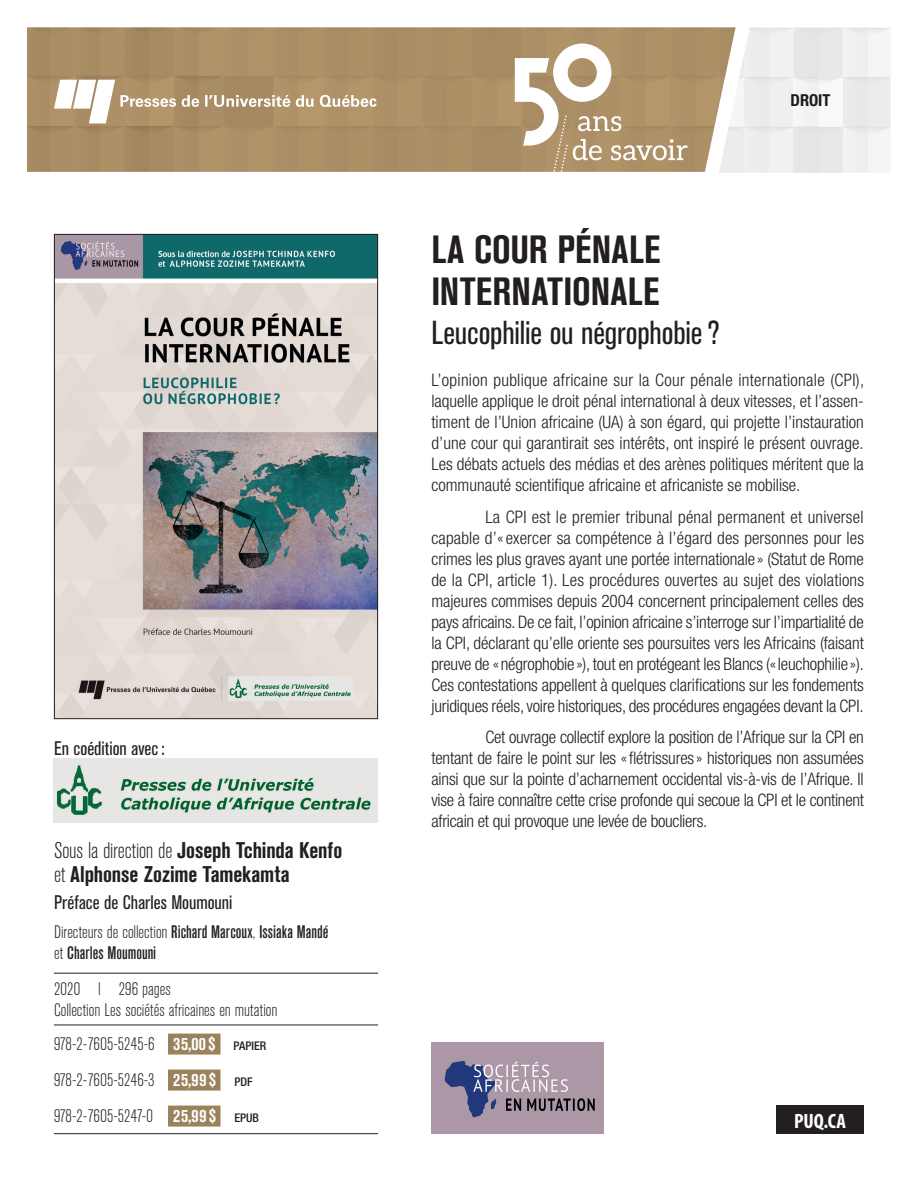
<style>
.page{position:relative;width:918px;height:1188px;background:#fff}
.page>*{position:absolute;margin:0;border:0;box-sizing:border-box;transform-origin:0 0}
._1_Fiche_Titre{font:700 condensed 39px/42px "Akzidenz Grotesk BE";letter-spacing:.01em;color:#231f20}
._2_Fiche_Sous-titre{font:condensed 33px "Akzidenz Grotesk BE";letter-spacing:-.005em;color:#231f20}
._4_Fiche_Auteurs_dir{font:700 condensed 22.5px/24px "Akzidenz Grotesk BE";letter-spacing:-.005em;color:#231f20}
.t1{font:700 condensed 20.85px "Myriad Pro";color:#fff}
._4_Fiche_Auteurs_dir-2{font:condensed 19.5px "Akzidenz Grotesk BE";color:#231f20}
._6b_Fiche_Direction{font:500 condensed 18px/21px "Akzidenz Grotesk BE";letter-spacing:.005em;color:#231f20}
._7a_Fiche_ISBN{font:300 condensed 18px "Akzidenz Grotesk BE";color:#231f20}
._6_Fiche_Annee_pages{font:300 condensed 18px/21px "Akzidenz Grotesk BE";letter-spacing:.005em;color:#231f20}
._7b_Fiche_ISBN_derni{font:300 condensed 18px "Akzidenz Grotesk BE";letter-spacing:-.01em;color:#231f20}
._3_Fiche_Courant{font:300 condensed 17.25px/21px "Helvetica Neue";letter-spacing:-.015em;color:#231f20;text-align:justify}
._3_Fiche_Courant_pre{font:300 condensed 17.25px/21px "Helvetica Neue";color:#231f20;text-align:justify}
._9_Fiche_Thématique{font:700 condensed 16.5px "Helvetica Neue";color:#1e1a1b}
.s1{font-weight:300}
.s2{font-weight:700;color:#fff}
.s3{font-family:"Helvetica Neue";font-weight:500;font-size:12px}
</style>
<div class="page">
<img style="left:27px;top:27px;width:692px;height:145px">
<svg style="left:719px;top:27px;width:172px;height:146px"></svg>
<div style="left:776px;top:1106px;width:88px;height:28px;background:#231f20"></div>
<svg style="left:54px;top:80px;width:323px;height:43px"></svg>
<svg style="left:515px;top:44px;width:173px;height:128px"></svg>
<svg style="left:54px;top:234px;width:324px;height:485px;background:#aeb0b0"></svg>
<hr style="left:54px;top:973px;width:324px;height:1px;background:#231f20">
<hr style="left:54px;top:1025px;width:324px;height:1px;background:#231f20">
<div style="left:168px;top:1034px;width:52px;height:21px;background:#9a825c"></div>
<div style="left:168px;top:1070px;width:52px;height:21px;background:#9a825c"></div>
<hr style="left:54px;top:1133px;width:324px;height:1px;background:#231f20">
<div style="left:168px;top:1106px;width:52px;height:21px;background:#9a825c"></div>
<img style="left:54px;top:758px;width:324px;height:64px">
<div style="left:431px;top:1042px;width:173px;height:92px;background:#ab97a5"></div>
<svg style="left:445px;top:1061px;width:150px;height:56px"></svg>
<p class="_4_Fiche_Auteurs_dir-2" style="left:54px;top:737px;width:112px">En coédition avec:</p>
<p class="_4_Fiche_Auteurs_dir" style="left:54px;top:839px;width:290px"><span class="s1">Sous la direction de</span> Joseph Tchinda Kenfo <span class="s1">et</span> Alphonse Zozime Tamekamta</p>
<p class="_4_Fiche_Auteurs_dir-2" style="left:54px;top:892px;width:180px">Préface de Charles Moumouni</p>
<p class="_6b_Fiche_Direction" style="left:54px;top:921px;width:276px"><span class="s1">Directeurs de collection</span> Richard Marcoux<span class="s1">,</span> Issiaka Mandé <span class="s1">et</span> Charles Moumouni</p>
<p class="_6_Fiche_Annee_pages" style="left:54px;top:978px;width:225px">2020 l 296 pages<br>Collection Les sociétés africaines en mutation</p>
<p class="_7a_Fiche_ISBN" style="left:54px;top:1034px;width:214px">978-2-7605-5245-6 <span class="s2">35,00 $</span> <span class="s3">PAPIER</span></p>
<p class="_7a_Fiche_ISBN" style="left:54px;top:1070px;width:200px">978-2-7605-5246-3 <span class="s2">25,99 $</span> <span class="s3">PDF</span></p>
<p class="_7b_Fiche_ISBN_derni" style="left:54px;top:1106px;width:207px">978-2-7605-5247-0 <span class="s2">25,99 $</span> <span class="s3">EPUB</span></p>
<p class="_9_Fiche_Thématique" style="left:791px;top:91px;width:41px">DROIT</p>
<p class="_1_Fiche_Titre" style="left:431px;top:229px;width:231px">LA COUR PÉNALE<br>INTERNATIONALE</p>
<p class="_2_Fiche_Sous-titre" style="left:431px;top:315px;width:290px">Leucophilie ou négrophobie?</p>
<p class="_3_Fiche_Courant_pre" style="left:431px;top:370px;width:434px">L’opinion publique africaine sur la Cour pénale internationale (CPI), laquelle applique le droit pénal international à deux vitesses, et l’assen&shy;timent de l’Union africaine (UA) à son égard, qui projette l’instauration d’une cour qui garantirait ses intérêts, ont inspiré le présent ouvrage.<br>Les débats actuels des médias et des arènes politiques méritent que la communauté scientifique africaine et africaniste se mobilise.</p>
<p class="_3_Fiche_Courant" style="left:431px;top:506px;width:434px;text-indent:54px">La CPI est le premier tribunal pénal permanent et universel capable d’« exercer sa compétence à l’égard des personnes pour les crimes les plus graves ayant une portée internationale » (Statut de Rome de la CPI, article 1). Les procédures ouvertes au sujet des violations majeures commises depuis 2004 concernent principalement celles des pays africains. De ce fait, l’opinion africaine s’interroge sur l’impartialité de la CPI, déclarant qu’elle oriente ses poursuites vers les Africains (faisant preuve de «négrophobie»), tout en protégeant les Blancs («leuchophilie»).<br>Ces contestations appellent à quelques clarifications sur les fondements juridiques réels, voire historiques, des procédures engagées devant la CPI.</p>
<p class="_3_Fiche_Courant" style="left:431px;top:727px;width:434px;text-indent:54px">Cet ouvrage collectif explore la position de l’Afrique sur la CPI en tentant de faire le point sur les « flétrissures» historiques non assumées ainsi que sur la pointe d’acharnement occidental vis-à-vis de l’Afrique. Il vise à faire connaître cette crise profonde qui secoue la CPI et le continent africain et qui provoque une levée de boucliers.</p>
<p class="t1" style="left:794px;top:1108px;width:53px">PUQ.CA</p>
</div>
